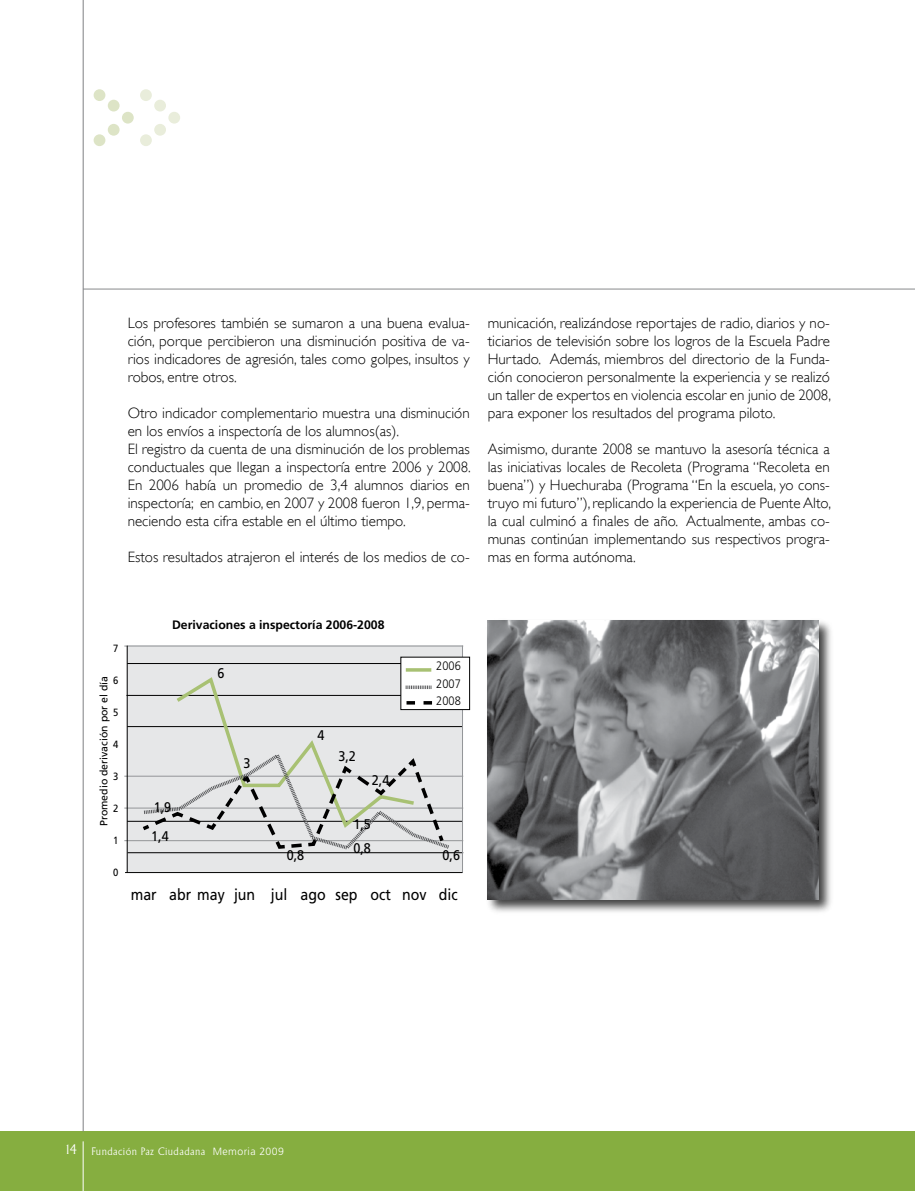
<style>
.page{position:relative;width:915px;height:1191px;background:#fff}
.page>*{position:absolute;margin:0;border:0;box-sizing:border-box;transform-origin:0 0}
.t1{font:15.75px "Frutiger LT Std";color:#000;scale:.9 1}
.t2{font:300 15px/18px "Gill Sans";color:#000;text-align:justify}
.t3{font:13.95px/29px "Frutiger LT Std";color:#000;scale:.9 1}
.t4{font:300 13.5px "Adelon";color:#fff}
.t5{font:700 12.3px "Frutiger LT Std";color:#000}
.t6{font:300 12.3px/17.5px "Frutiger LT Std";color:#000;text-align:justify;scale:.9 1}
.t7{font:300 10.5px "Adelon";letter-spacing:.04em;color:#fff}
.t8{font:10.5px "Frutiger LT Std";color:#000}
.t9{font:10.5px "Frutiger LT Std";color:#000;scale:.9 1}
.s1{font-family:"Frutiger LT Std"}
</style>
<div class="page">
<div style="left:0;top:1131px;width:914px;height:60px;background:#86ae40"></div>
<hr style="left:83px;top:1141px;width:1px;height:50px;background:#fff">
<hr style="left:914px;top:1131px;width:1px;height:60px;background:#86ae40">
<hr style="left:83px;top:0;width:1px;height:1131px;background:#7e8082">
<hr style="left:83px;top:289px;width:831px;height:1px;background:#88898c">
<div style="left:127px;top:645px;width:335px;height:227px;background:#e6e7e8"></div>
<hr style="left:124px;top:645px;width:339px;height:1px;background:#939598">
<hr style="left:124px;top:775px;width:339px;height:1px;background:#939598">
<hr style="left:124px;top:807px;width:339px;height:1px;background:#939598">
<hr style="left:124px;top:840px;width:339px;height:1px;background:#939598">
<hr style="left:127px;top:663px;width:336px;height:1px;background:#000">
<hr style="left:126px;top:695px;width:337px;height:1px;background:#000">
<hr style="left:127px;top:726px;width:335px;height:1px;background:#000">
<hr style="left:127px;top:821px;width:335px;height:1px;background:#000">
<hr style="left:127px;top:852px;width:336px;height:1px;background:#000">
<hr style="left:462px;top:645px;width:1px;height:227px;background:#939598">
<div style="left:400px;top:657px;width:69px;height:52px;background:#fff"></div>
<hr style="left:405px;top:668px;width:26px;height:3px;background:#a8c173">
<svg style="left:139px;top:674px;width:310px;height:176px"></svg>
<hr style="left:125px;top:872px;width:337px;height:1px;background:#000">
<hr style="left:127px;top:645px;width:1px;height:227px;background:#000">
<div style="left:168px;top:112px;width:12px;height:12px;background:#e9eddb;border-radius:50%"></div>
<div style="left:140px;top:89px;width:12px;height:12px;background:#e9eddb;border-radius:50%"></div>
<div style="left:140px;top:134px;width:12px;height:12px;background:#e9eddb;border-radius:50%"></div>
<div style="left:154px;top:124px;width:12px;height:12px;background:#e9eddb;border-radius:50%"></div>
<div style="left:154px;top:100px;width:12px;height:11px;background:#e9eddb;border-radius:50%"></div>
<div style="left:122px;top:112px;width:12px;height:12px;background:#dde4c6;border-radius:50%"></div>
<div style="left:94px;top:89px;width:11px;height:12px;background:#dde4c6;border-radius:50%"></div>
<div style="left:94px;top:134px;width:11px;height:12px;background:#dde4c6;border-radius:50%"></div>
<div style="left:108px;top:124px;width:11px;height:12px;background:#dde4c6;border-radius:50%"></div>
<div style="left:108px;top:100px;width:11px;height:11px;background:#dde4c6;border-radius:50%"></div>
<div style="left:485px;top:618px;width:347px;height:297px;background:#000;opacity:.75"></div>
<img style="left:487px;top:620px;width:330px;height:279px">
<p class="t2" style="left:128px;top:314px;width:343px">Los profesores también se sumaron a una buena evalua&shy;ción, porque percibieron una disminución positiva de va&shy;rios indicadores de agresión, tales como golpes, insultos y robos, entre otros.</p>
<p class="t2" style="left:128px;top:404px;width:345px;text-align:left">Otro indicador complementario muestra una disminución en los envíos a inspectoría de los alumnos(as).<br>El registro da cuenta de una disminución de los problemas conductuales que llegan a inspectoría entre 2006 y 2008.<br>En 2006 había un promedio de 3,4 alumnos diarios en inspectoría; en cambio, en 2007 y 2008 fueron 1,9, perma&shy;neciendo esta cifra estable en el último tiempo.</p>
<p class="t2" style="left:128px;top:548px;width:343px">Estos resultados atrajeron el interés de los medios de co-</p>
<p class="t2" style="left:487px;top:314px;width:344px">municación, realizándose reportajes de radio, diarios y no&shy;ticiarios de televisión sobre los logros de la Escuela Padre Hurtado. Además, miembros del directorio de la Funda&shy;ción conocieron personalmente la experiencia y se realizó un taller de expertos en violencia escolar en junio de 2008, para exponer los resultados del programa piloto.</p>
<p class="t2" style="left:487px;top:440px;width:345px">Asimismo, durante 2008 se mantuvo la asesoría técnica a las iniciativas locales de Recoleta (Programa “Recoleta en buena”) y Huechuraba (Programa “En la escuela, yo cons&shy;truyo mi futuro”), replicando la experiencia de Puente Alto, la cual culminó a finales de año. Actualmente, ambas co&shy;munas continúan implementando sus respectivos progra&shy;mas en forma autónoma.</p>
<p class="t9" style="left:113px;top:642px;width:7px">7</p>
<p class="t9" style="left:113px;top:674px;width:7px">6</p>
<p class="t9" style="left:113px;top:706px;width:7px">5</p>
<p class="t9" style="left:113px;top:738px;width:7px">4</p>
<p class="t9" style="left:113px;top:770px;width:7px">3</p>
<p class="t9" style="left:113px;top:802px;width:7px">2</p>
<p class="t9" style="left:113px;top:834px;width:7px">1</p>
<p class="t9" style="left:113px;top:866px;width:7px">0</p>
<p class="t8" style="left:98px;top:826px;width:152px;rotate:-90deg">Promedio derivación por el día</p>
<p class="t5" style="left:172px;top:617px;width:214px">Derivaciones a inspectoría 2006-2008</p>
<p class="t3" style="left:151px;top:793px;width:24px">1,9<br>1,4</p>
<p class="t3" style="left:217px;top:659px;width:9px">6</p>
<p class="t3" style="left:243px;top:748px;width:9px">3</p>
<p class="t3" style="left:317px;top:721px;width:9px">4</p>
<p class="t3" style="left:286px;top:840px;width:21px">0,8</p>
<p class="t3" style="left:338px;top:742px;width:21px">3,2</p>
<p class="t3" style="left:372px;top:765px;width:21px">2,4</p>
<p class="t3" style="left:353px;top:810px;width:21px">1,5</p>
<p class="t3" style="left:353px;top:833px;width:21px">0,8</p>
<p class="t6" style="left:436px;top:657px;width:29px">2006<br>2007<br>2008</p>
<p class="t3" style="left:442px;top:840px;width:21px">0,6</p>
<p class="t1" style="left:131px;top:885px;width:365px">mar abr may jun jul ago sep oct nov dic</p>
<p class="t4" style="left:64px;top:1141px;width:7px">14</p>
<p class="t7" style="left:92px;top:1145px;width:194px">Fundación Paz Ciudadana <span class="s1">Memoria 2009</span></p>
</div>
